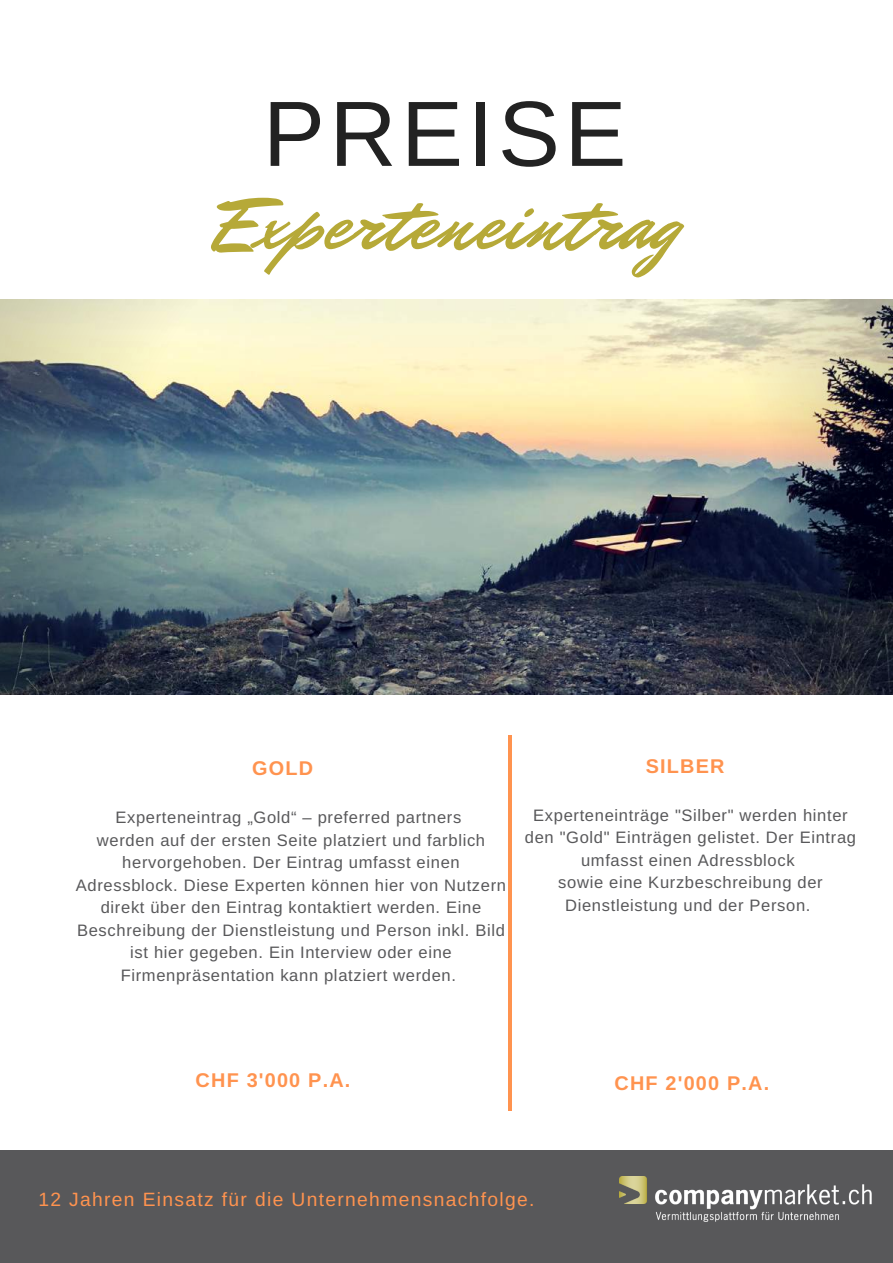
<style>
.page{position:relative;width:893px;height:1263px;background:#fff}
.page>*{position:absolute;margin:0;border:0;box-sizing:border-box;transform-origin:0 0}
.t1{font:92.7px "Arimo";letter-spacing:.05em;color:#222}
.t2{font:79.5px "Mr Dafoe";color:#b6a938}
.t3{font:700 19.8px "Arimo";letter-spacing:.06em;color:#ff934f}
.t4{font:19.2px "Arimo";letter-spacing:.07em;color:#ff934f}
.t5{font:16.5px/22.5px "Arimo";letter-spacing:.04em;color:#58585a;text-align:center}
</style>
<div class="page">
<hr style="left:508px;top:735px;width:4px;height:376px;background:#ff934f">
<img style="left:0;top:300px;width:893px;height:395px">
<div style="left:0;top:1151px;width:893px;height:112px;background:#58585a"></div>
<img style="left:619px;top:1177px;width:252px;height:45px">
<h1 class="t1" style="left:263px;top:82px;width:365px">PREISE</h1>
<h2 class="t2" style="left:215px;top:170px;width:465px">Experteneintrag</h2>
<p class="t3" style="left:252px;top:757px;width:62px">GOLD</p>
<p class="t5" style="left:76px;top:806px;width:432px">Experteneintrag „Gold“ – preferred partners<br>werden auf der ersten Seite platziert und farblich hervorgehoben. Der Eintrag umfasst einen Adressblock. Diese Experten können hier von Nutzern direkt über den Eintrag kontaktiert werden. Eine Beschreibung der Dienstleistung und Person inkl. Bild ist hier gegeben. Ein Interview oder eine Firmenpräsentation kann platziert werden.</p>
<p class="t3" style="left:646px;top:755px;width:80px">SILBER</p>
<p class="t5" style="left:525px;top:804px;width:333px">Experteneinträge "Silber" werden hinter den "Gold" Einträgen gelistet. Der Eintrag umfasst einen Adressblock<br>sowie eine Kurzbeschreibung der Dienstleistung und der Person.</p>
<p class="t3" style="left:196px;top:1068px;width:156px">CHF 3'000 P.A.</p>
<p class="t3" style="left:614px;top:1072px;width:156px">CHF 2'000 P.A.</p>
<p class="t4" style="left:38px;top:1189px;width:498px">12 Jahren Einsatz für die Unternehmensnachfolge.</p>
</div>
